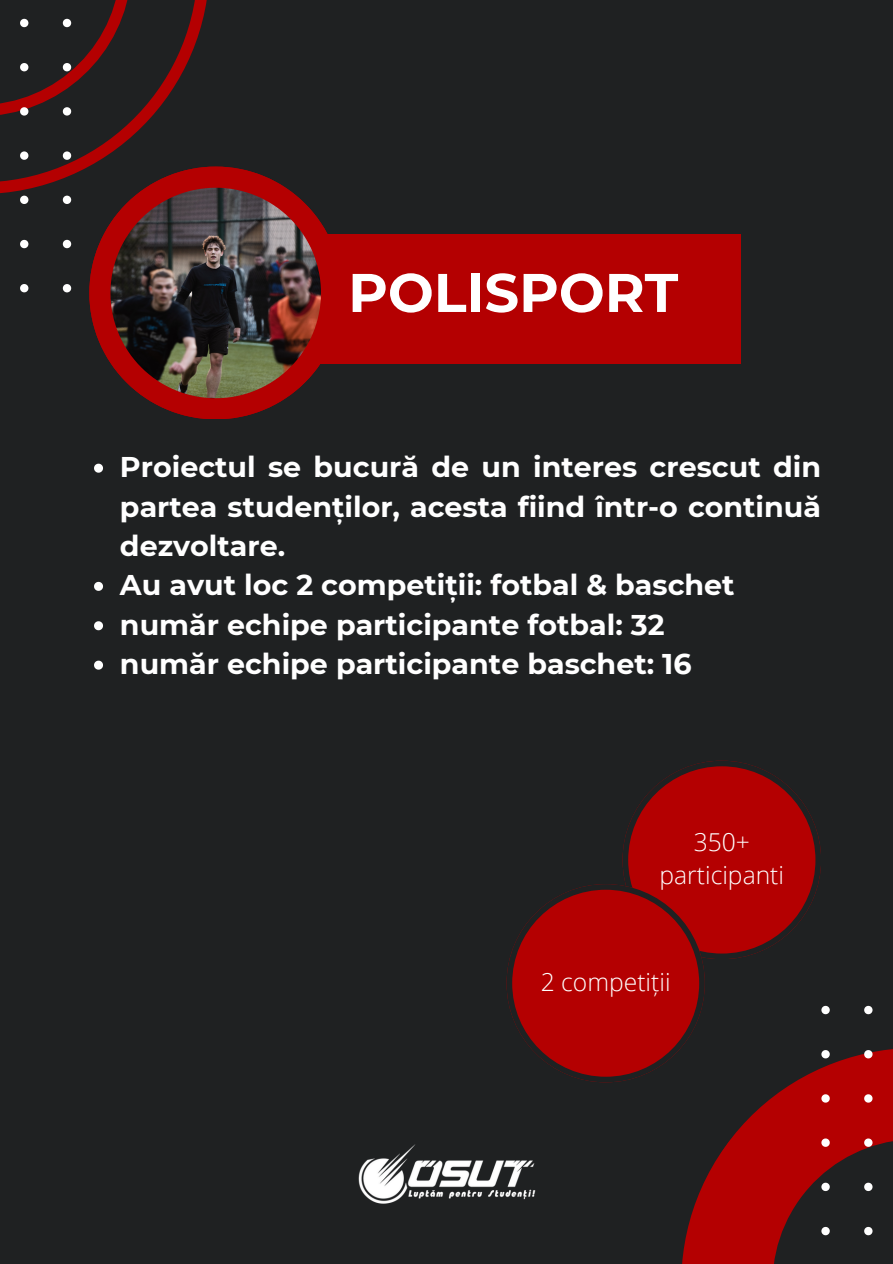
<style>
.page{position:relative;width:893px;height:1264px;background:#fff}
.page>*{position:absolute;margin:0;border:0;box-sizing:border-box;transform-origin:0 0}
.t1{font:700 54.3px "Montserrat";color:#fff}
.t2{font:700 28.5px/39.3px "Montserrat";color:#fff;text-align:justify}
.t3{font:300 24.6px/33.8px "Open Sans";color:#fff;text-align:center}
</style>
<div class="page">
<div style="left:0;top:0;width:892px;height:1263px;background:#1f2122"></div>
<svg style="left:0;top:0;width:209px;height:292px"></svg>
<img style="left:358px;top:1144px;width:148px;height:60px">
<div style="left:185px;top:235px;width:555px;height:129px;background:#b40001"></div>
<svg style="left:506px;top:760px;width:386px;height:503px"></svg>
<svg style="left:94px;top:463px;width:9px;height:9px"></svg>
<svg style="left:94px;top:582px;width:9px;height:9px"></svg>
<svg style="left:94px;top:621px;width:9px;height:9px"></svg>
<svg style="left:94px;top:660px;width:9px;height:9px"></svg>
<img style="left:89px;top:167px;width:253px;height:252px">
<p class="t1" style="left:348px;top:259px;width:331px">POLISPORT</p>
<p class="t2" style="left:120px;top:447px;width:702px">Proiectul se bucură de un interes crescut din partea studenților, acesta fiind într-o continuă dezvoltare.</p>
<p class="t2" style="left:120px;top:565px;width:616px">Au avut loc 2 competiții: fotbal &amp; baschet</p>
<p class="t2" style="left:120px;top:605px;width:546px">număr echipe participante fotbal: 32</p>
<p class="t2" style="left:120px;top:644px;width:573px">număr echipe participante baschet: 16</p>
<p class="t3" style="left:659px;top:824px;width:126px">350+ participanti</p>
<p class="t3" style="left:540px;top:964px;width:131px">2 competiții</p>
</div>
